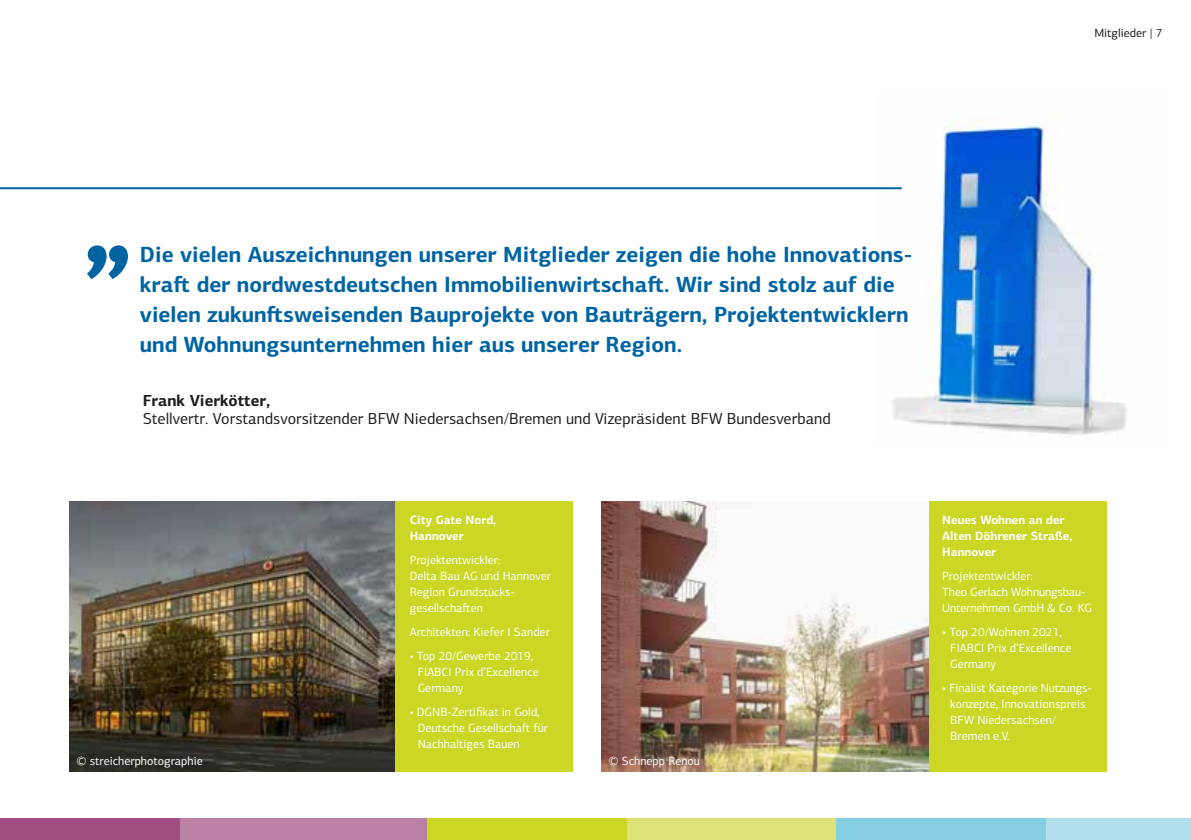
<style>
.page{position:relative;width:1191px;height:840px;background:#fff}
.page>*{position:absolute;margin:0;border:0;box-sizing:border-box;transform-origin:0 0}
.t1{font:700 22px/30px "PF Centro Sans Pro";color:#0064a3}
.t2{font:16px "PF Centro Sans Pro";color:#1d1d1b}
.t3{font:700 16px "PF Centro Sans Pro";color:#1d1d1b}
.t4{font:12px/16px "PF Centro Sans Pro";color:#fff}
.t5{font:700 12px/16px "PF Centro Sans Pro";color:#fff}
.t6{font:12px "PF Centro Sans Pro";color:#1d1d1b}
</style>
<div class="page">
<img style="left:876px;top:122px;width:251px;height:315px">
<hr style="left:0;top:187px;width:901px;height:2px;background:#0064a3">
<div style="left:0;top:817px;width:180px;height:22px;background:#a34c80"></div>
<div style="left:180px;top:817px;width:247px;height:22px;background:#ba81a5"></div>
<div style="left:427px;top:817px;width:200px;height:22px;background:#ccd625"></div>
<div style="left:1046px;top:817px;width:145px;height:22px;background:#b1deeb"></div>
<div style="left:627px;top:817px;width:209px;height:22px;background:#dde278"></div>
<div style="left:836px;top:817px;width:210px;height:22px;background:#86cee1"></div>
<img style="left:69px;top:501px;width:326px;height:270px">
<img style="left:601px;top:501px;width:327px;height:270px">
<div style="left:395px;top:501px;width:178px;height:270px;background:#ccd625"></div>
<div style="left:928px;top:501px;width:178px;height:270px;background:#ccd625"></div>
<svg style="left:87px;top:245px;width:41px;height:34px"></svg>
<p class="t6" style="left:1094px;top:26px;width:70px">Mitglieder | 7</p>
<p class="t1" style="left:140px;top:239px;width:774px">Die vielen Auszeichnungen unserer Mitglieder zeigen die hohe Innovations&shy;kraft der nordwestdeutschen Immobilienwirtschaft. Wir sind stolz auf die vielen zukunftsweisenden Bauprojekte von Bauträgern, Projektentwicklern und Wohnungsunternehmen hier aus unserer Region.</p>
<h2 class="t3" style="left:143px;top:390px;width:129px">Frank Vierkötter,</h2>
<h2 class="t2" style="left:143px;top:409px;width:689px">Stellvertr. Vorstandsvorsitzender BFW Niedersachsen/Bremen und Vizepräsident BFW Bundesverband</h2>
<p class="t5" style="left:410px;top:511px;width:88px">City Gate Nord,<br>Hannover</p>
<p class="t4" style="left:410px;top:551px;width:143px">Projektentwickler:<br>Delta Bau AG und Hannover<br>Region Grundstücks&shy;gesellschaften</p>
<p class="t4" style="left:410px;top:623px;width:142px">Architekten: Kiefer I Sander</p>
<p class="t4" style="left:418px;top:647px;width:123px;text-indent:-8px">• Top 20/Gewerbe 2019,<br>FIABCI Prix d’Excellence<br>Germany</p>
<p class="t4" style="left:418px;top:703px;width:132px;text-indent:-8px">• DGNB-Zertifikat in Gold,<br>Deutsche Gesellschaft für<br>Nachhaltiges Bauen</p>
<p class="t4" style="left:77px;top:752px;width:128px">© streicherphotographie</p>
<p class="t4" style="left:608px;top:752px;width:93px">© Schnepp Renou</p>
<p class="t5" style="left:942px;top:511px;width:132px">Neues Wohnen an der<br>Alten Döhrener Straße,<br>Hannover</p>
<p class="t4" style="left:942px;top:567px;width:151px">Projektentwickler:<br>Theo Gerlach Wohnungsbau-<br>Unternehmen GmbH &amp; Co. KG</p>
<p class="t4" style="left:950px;top:623px;width:123px;text-indent:-8px">• Top 20/Wohnen 2021,<br>FIABCI Prix d’Excellence<br>Germany</p>
<p class="t4" style="left:950px;top:679px;width:143px;text-indent:-8px">• Finalist Kategorie Nutzungs&shy;konzepte, Innovationspreis<br>BFW Niedersachsen/<br>Bremen e.V.</p>
</div>
